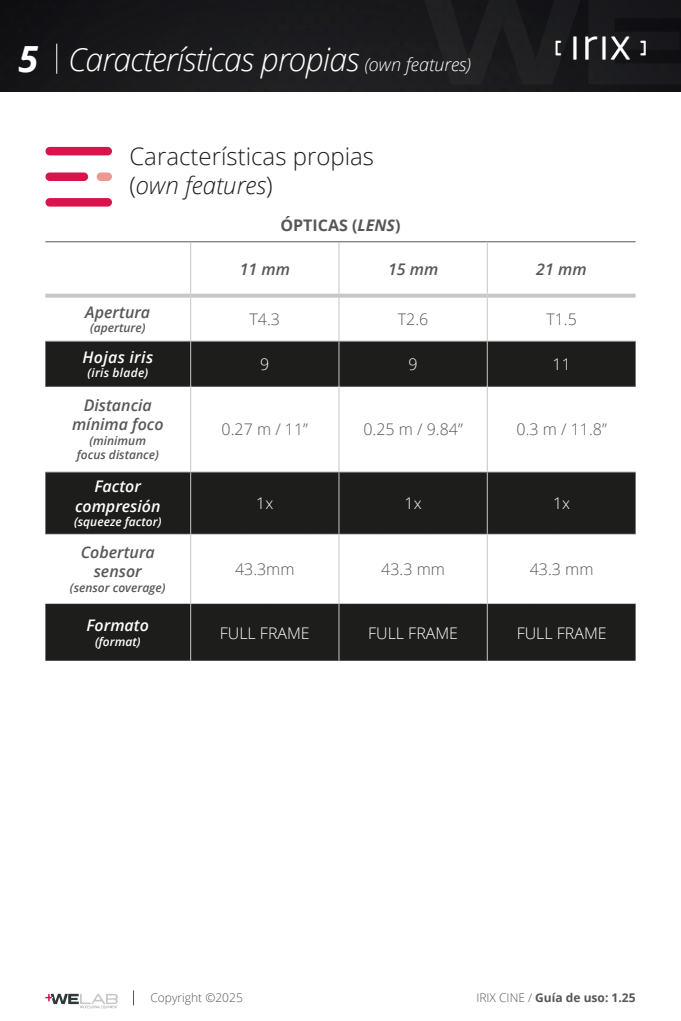
<style>
.page{position:relative;width:681px;height:1021px;background:#fff}
.page>*{position:absolute;margin:0;border:0;box-sizing:border-box;transform-origin:0 0}
.t1{font:italic 700 36px "Open Sans";color:#fff}
.t2{font:italic 300 32px "Open Sans";letter-spacing:-.025em;color:#fff}
.t3{font:300 24px/28.8px "Open Sans";color:#1d1d1b}
.t4{font:300 16px "Open Sans";color:#575756}
.t5{font:italic 600 16px/19.2px "Open Sans";color:#575756;text-align:center}
.t6{font:300 16px "Open Sans";color:#fff}
.t7{font:italic 600 16px/19.2px "Open Sans";color:#fff;text-align:center}
.t8{font:700 16px "Open Sans";color:#575756}
.t9{font:italic 600 16px "Open Sans";letter-spacing:.025em;color:#fff}
.t10{font:italic 600 12px/14.4px "Open Sans";color:#575756;text-align:center}
.t11{font:700 12px "Open Sans";color:#575756}
.t12{font:italic 600 12px "Open Sans";color:#fff}
.t13{font:300 12px "Open Sans";color:#575756}
.t14{font:italic 600 12px "Open Sans";letter-spacing:.025em;color:#fff}
.s1{font-size:18px}
.s2{font-style:italic}
.s3{font-weight:300}
</style>
<div class="page">
<img style="left:0;top:0;width:680px;height:91px">
<hr style="left:56px;top:44px;width:1px;height:30px;background:#fff">
<svg style="left:133px;top:990px;width:1px;height:15px"></svg>
<svg style="left:45px;top:993px;width:73px;height:15px"></svg>
<img style="left:554px;top:36px;width:92px;height:24px">
<div style="left:45px;top:147px;width:67px;height:8px;background:#d9144d;border-radius:4px"></div>
<div style="left:45px;top:172px;width:43px;height:9px;background:#d9144d;border-radius:4px"></div>
<div style="left:97px;top:172px;width:15px;height:9px;background:#ed9993;border-radius:4px"></div>
<div style="left:45px;top:198px;width:67px;height:8px;background:#d9144d;border-radius:4px"></div>
<div style="left:45px;top:342px;width:590px;height:318px;background:#1d1d1b"></div>
<svg style="left:45px;top:387px;width:590px;height:216px"></svg>
<hr style="left:45px;top:386px;width:145px;height:1px;background:#575756">
<hr style="left:191px;top:386px;width:147px;height:1px;background:#575756">
<hr style="left:339px;top:386px;width:147px;height:1px;background:#575756">
<hr style="left:487px;top:386px;width:148px;height:1px;background:#575756">
<hr style="left:190px;top:241px;width:149px;height:1px;background:#575756">
<hr style="left:339px;top:241px;width:148px;height:1px;background:#575756">
<hr style="left:487px;top:241px;width:148px;height:1px;background:#575756">
<hr style="left:190px;top:242px;width:1px;height:52px;background:#c7c7c6">
<hr style="left:190px;top:341px;width:1px;height:45px;background:#c7c7c6">
<hr style="left:338px;top:341px;width:1px;height:45px;background:#c7c7c6">
<hr style="left:486px;top:341px;width:1px;height:45px;background:#c7c7c6">
<hr style="left:190px;top:386px;width:1px;height:85px;background:#c7c7c6">
<hr style="left:338px;top:386px;width:1px;height:85px;background:#c7c7c6">
<hr style="left:486px;top:386px;width:1px;height:85px;background:#c7c7c6">
<hr style="left:190px;top:472px;width:1px;height:62px;background:#c7c7c6">
<hr style="left:338px;top:472px;width:1px;height:62px;background:#c7c7c6">
<hr style="left:486px;top:472px;width:1px;height:62px;background:#c7c7c6">
<hr style="left:190px;top:535px;width:1px;height:68px;background:#c7c7c6">
<hr style="left:338px;top:535px;width:1px;height:68px;background:#c7c7c6">
<hr style="left:486px;top:535px;width:1px;height:68px;background:#c7c7c6">
<hr style="left:190px;top:604px;width:1px;height:56px;background:#c7c7c6">
<hr style="left:338px;top:604px;width:1px;height:56px;background:#c7c7c6">
<hr style="left:486px;top:604px;width:1px;height:56px;background:#c7c7c6">
<svg style="left:45px;top:294px;width:145px;height:4px"></svg>
<svg style="left:190px;top:294px;width:149px;height:4px"></svg>
<svg style="left:339px;top:294px;width:148px;height:4px"></svg>
<svg style="left:487px;top:294px;width:148px;height:4px"></svg>
<hr style="left:45px;top:340px;width:145px;height:2px;background:#c7c7c6">
<hr style="left:190px;top:340px;width:149px;height:2px;background:#c7c7c6">
<hr style="left:339px;top:340px;width:148px;height:2px;background:#c7c7c6">
<hr style="left:487px;top:340px;width:148px;height:2px;background:#c7c7c6">
<hr style="left:190px;top:298px;width:1px;height:42px;background:#c7c7c6">
<hr style="left:338px;top:298px;width:1px;height:42px;background:#c7c7c6">
<hr style="left:486px;top:298px;width:1px;height:42px;background:#c7c7c6">
<hr style="left:338px;top:242px;width:1px;height:52px;background:#c7c7c6">
<hr style="left:486px;top:242px;width:1px;height:52px;background:#c7c7c6">
<hr style="left:45px;top:471px;width:145px;height:1px;background:#c7c7c6">
<hr style="left:190px;top:471px;width:149px;height:1px;background:#c7c7c6">
<hr style="left:339px;top:471px;width:148px;height:1px;background:#c7c7c6">
<hr style="left:487px;top:471px;width:148px;height:1px;background:#c7c7c6">
<hr style="left:45px;top:533px;width:145px;height:2px;background:#c7c7c6">
<hr style="left:190px;top:533px;width:149px;height:2px;background:#c7c7c6">
<hr style="left:339px;top:533px;width:148px;height:2px;background:#c7c7c6">
<hr style="left:487px;top:533px;width:148px;height:2px;background:#c7c7c6">
<hr style="left:45px;top:603px;width:145px;height:1px;background:#c7c7c6">
<hr style="left:190px;top:603px;width:149px;height:1px;background:#c7c7c6">
<hr style="left:339px;top:603px;width:148px;height:1px;background:#c7c7c6">
<hr style="left:487px;top:603px;width:148px;height:1px;background:#c7c7c6">
<hr style="left:45px;top:241px;width:145px;height:1px;background:#575756">
<h1 class="t1" style="left:18px;top:33px;width:21px">5</h1>
<h2 class="t2" style="left:68px;top:38px;width:404px">Características propias <span class="s1">(own features)</span></h2>
<h3 class="t3" style="left:129px;top:141px;width:246px">Características propias (<span class="s2">own features</span>)</h3>
<p class="t8" style="left:280px;top:214px;width:121px">ÓPTICAS (<span class="s2">LENS</span>)</p>
<p class="t5" style="left:239px;top:259px;width:52px">11 mm</p>
<p class="t5" style="left:388px;top:259px;width:52px">15 mm</p>
<p class="t5" style="left:536px;top:259px;width:52px">21 mm</p>
<p class="t5" style="left:85px;top:302px;width:66px">Apertura</p>
<p class="t10" style="left:90px;top:320px;width:57px">(aperture)</p>
<p class="t4" style="left:249px;top:308px;width:32px">T4.3</p>
<p class="t4" style="left:398px;top:308px;width:32px">T2.6</p>
<p class="t4" style="left:546px;top:308px;width:32px">T1.5</p>
<p class="t9" style="left:82px;top:346px;width:72px">Hojas iris</p>
<p class="t14" style="left:87px;top:364px;width:62px">(iris blade)</p>
<p class="t5" style="left:72px;top:395px;width:93px">Distancia mínima foco</p>
<p class="t10" style="left:77px;top:433px;width:83px">(minimum focus distance)</p>
<p class="t7" style="left:75px;top:476px;width:87px">Factor compresión</p>
<p class="t12" style="left:74px;top:513px;width:89px">(squeeze factor)</p>
<p class="t5" style="left:81px;top:542px;width:76px">Cobertura sensor</p>
<p class="t10" style="left:70px;top:580px;width:97px">(sensor coverage)</p>
<p class="t7" style="left:87px;top:615px;width:64px">Formato</p>
<p class="t12" style="left:95px;top:633px;width:47px">(format)</p>
<p class="t6" style="left:260px;top:353px;width:11px">9</p>
<p class="t6" style="left:408px;top:353px;width:11px">9</p>
<p class="t6" style="left:552px;top:353px;width:20px">11</p>
<p class="t4" style="left:221px;top:418px;width:88px">0.27 m / 11”</p>
<p class="t4" style="left:363px;top:418px;width:101px">0.25 m / 9.84”</p>
<p class="t4" style="left:516px;top:418px;width:92px">0.3 m / 11.8”</p>
<p class="t6" style="left:256px;top:492px;width:19px">1x</p>
<p class="t6" style="left:404px;top:492px;width:19px">1x</p>
<p class="t6" style="left:553px;top:492px;width:19px">1x</p>
<p class="t4" style="left:235px;top:558px;width:61px">43.3mm</p>
<p class="t4" style="left:381px;top:558px;width:65px">43.3 mm</p>
<p class="t4" style="left:529px;top:558px;width:65px">43.3 mm</p>
<p class="t6" style="left:220px;top:621px;width:91px">FULL FRAME</p>
<p class="t6" style="left:368px;top:621px;width:91px">FULL FRAME</p>
<p class="t6" style="left:516px;top:621px;width:91px">FULL FRAME</p>
<p class="t13" style="left:150px;top:989px;width:94px">Copyright ©2025</p>
<p class="t11" style="left:476px;top:988px;width:161px"><span class="s3">IRIX CINE /</span> Guía de uso: 1.25</p>
</div>
